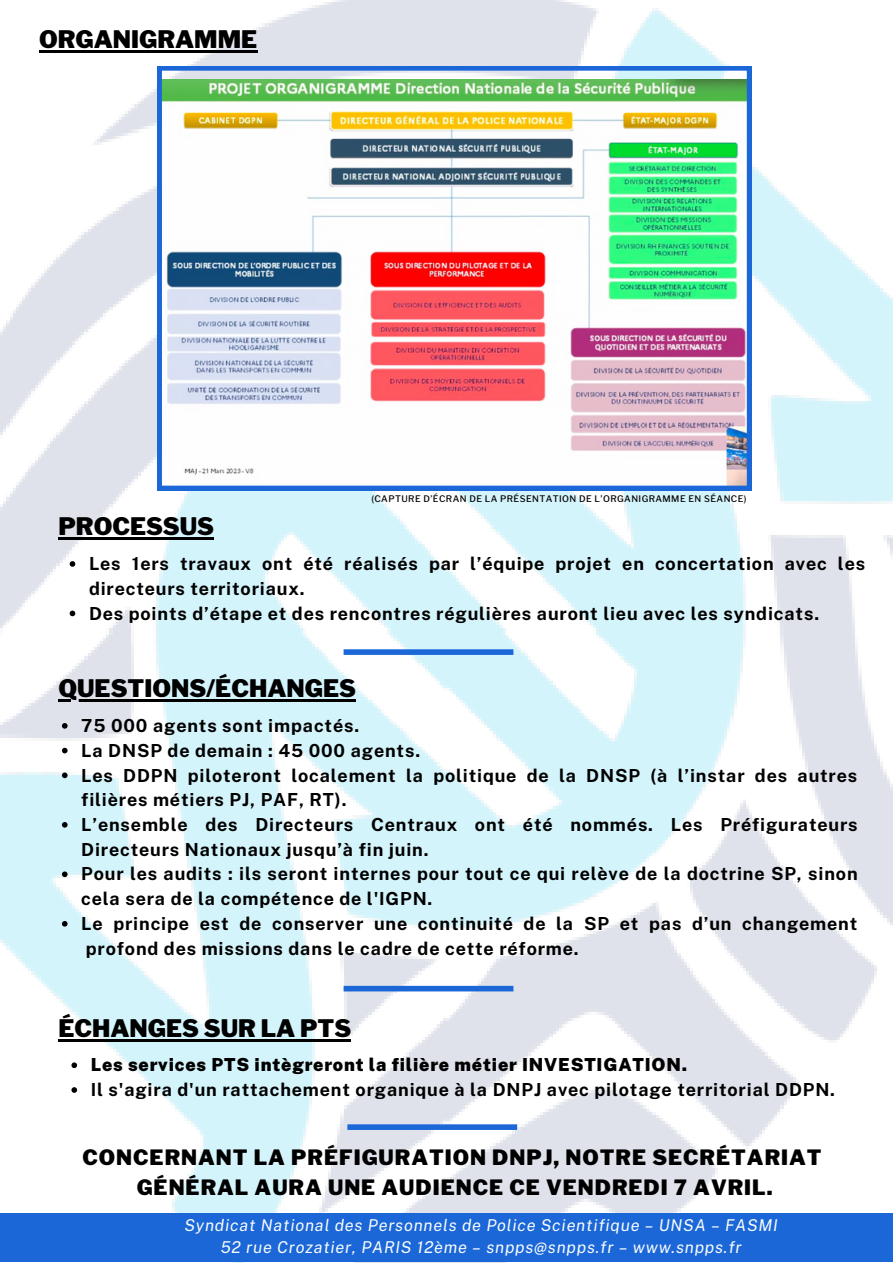
<style>
.page{position:relative;width:893px;height:1264px;background:#fff}
.page>*{position:absolute;margin:0;border:0;box-sizing:border-box;transform-origin:0 0}
.t1{font:900 24px "Libre Franklin";color:#000}
.t2{font:900 21px/29.2px "Libre Franklin";letter-spacing:.045em;color:#000;text-align:center}
.t3{font:700 18px/24.8px "Public Sans";letter-spacing:.045em;color:#000}
.t4{font:900 18px "Public Sans";letter-spacing:.045em;color:#000}
.t5{font:italic 16.35px/22.5px "Public Sans";letter-spacing:.045em;color:#fafdfd;text-align:center}
.t6{font:500 9px "Libre Franklin";letter-spacing:.045em;color:#000}
</style>
<div class="page">
<img style="left:0;top:0;width:892px;height:1262px">
<div style="left:0;top:1212px;width:892px;height:49px;background:#1b67d8"></div>
<div style="left:343px;top:649px;width:170px;height:6px;background:#1b67d8"></div>
<div style="left:343px;top:985px;width:170px;height:6px;background:#1b67d8"></div>
<img style="left:157px;top:66px;width:594px;height:424px">
<svg style="left:70px;top:561px;width:5px;height:5px"></svg>
<svg style="left:70px;top:610px;width:5px;height:6px"></svg>
<hr style="left:39px;top:51px;width:218px;height:2px;background:#000">
<hr style="left:58px;top:537px;width:156px;height:2px;background:#000">
<hr style="left:58px;top:699px;width:298px;height:2px;background:#000">
<svg style="left:62px;top:723px;width:6px;height:5px"></svg>
<svg style="left:62px;top:747px;width:6px;height:6px"></svg>
<svg style="left:62px;top:772px;width:6px;height:6px"></svg>
<svg style="left:62px;top:822px;width:6px;height:5px"></svg>
<svg style="left:62px;top:871px;width:6px;height:6px"></svg>
<svg style="left:62px;top:921px;width:6px;height:5px"></svg>
<hr style="left:58px;top:1039px;width:293px;height:2px;background:#000">
<svg style="left:71px;top:1062px;width:6px;height:6px"></svg>
<svg style="left:71px;top:1087px;width:6px;height:5px"></svg>
<div style="left:347px;top:1124px;width:170px;height:5px;background:#1b67d8"></div>
<h1 class="t1" style="left:39px;top:25px;width:220px">ORGANIGRAMME</h1>
<h1 class="t1" style="left:58px;top:512px;width:157px">PROCESSUS</h1>
<p class="t6" style="left:371px;top:493px;width:376px">(CAPTURE D’ÉCRAN DE LA PRÉSENTATION DE L’ORGANIGRAMME EN SÉANCE)</p>
<p class="t3" style="left:89px;top:551px;width:777px">Les 1ers travaux ont été réalisés par l’équipe projet en concertation avec les directeurs territoriaux.<br>Des points d’étape et des rencontres régulières auront lieu avec les syndicats.</p>
<h1 class="t1" style="left:58px;top:673px;width:299px">QUESTIONS/ÉCHANGES</h1>
<p class="t3" style="left:81px;top:713px;width:777px">75 000 agents sont impactés.<br>La DNSP de demain : 45 000 agents.<br>Les DDPN piloteront localement la politique de la DNSP (à l’instar des autres filières métiers PJ, PAF, RT).<br>L’ensemble des Directeurs Centraux ont été nommés. Les Préfigurateurs Directeurs Nationaux jusqu’à fin juin.<br>Pour les audits : ils seront internes pour tout ce qui relève de la doctrine SP, sinon cela sera de la compétence de l'IGPN.<br>Le principe est de conserver une continuité de la SP et pas d’un changement profond des missions dans le cadre de cette réforme.</p>
<h1 class="t1" style="left:58px;top:1014px;width:294px">ÉCHANGES SUR LA PTS</h1>
<p class="t4" style="left:91px;top:1054px;width:598px">Les services PTS intègreront la filière métier INVESTIGATION.</p>
<p class="t3" style="left:91px;top:1077px;width:745px">Il s'agira d'un rattachement organique à la DNPJ avec pilotage territorial DDPN.</p>
<p class="t2" style="left:82px;top:1143px;width:740px">CONCERNANT LA PRÉFIGURATION DNPJ, NOTRE SECRÉTARIAT<br>GÉNÉRAL AURA UNE AUDIENCE CE VENDREDI 7 AVRIL.</p>
<p class="t5" style="left:184px;top:1213px;width:595px">Syndicat National des Personnels de Police Scientifique – UNSA – FASMI<br>52 rue Crozatier, PARIS 12ème – snpps@snpps.fr – www.snpps.fr</p>
</div>
